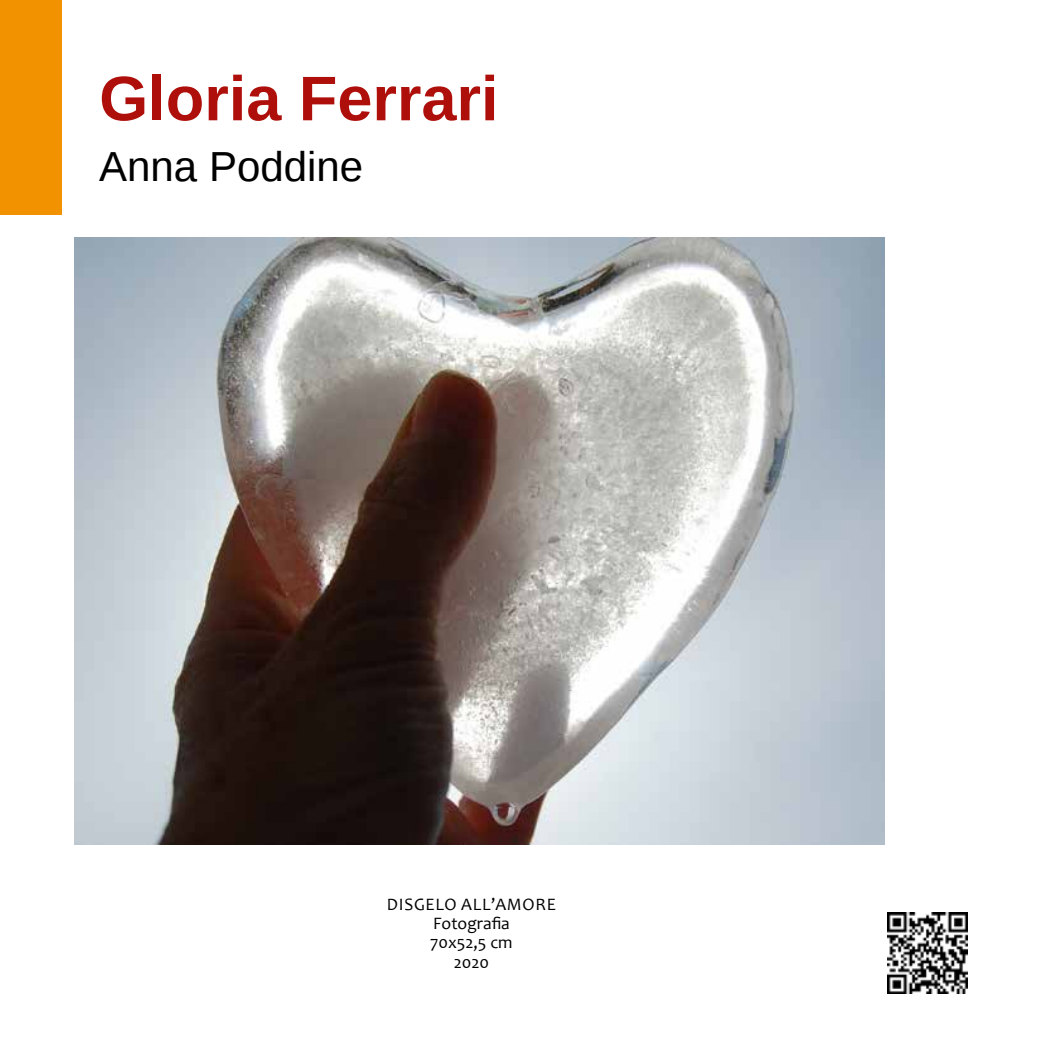
<style>
.page{position:relative;width:1042px;height:1042px;background:#fff}
.page>*{position:absolute;margin:0;border:0;box-sizing:border-box;transform-origin:0 0}
.t1{font:700 63px "Liberation Sans";color:#ae0f0a}
.t2{font:42px "Liberation Sans";color:#000}
.t3{font:17.5px/19.2px "Candara";color:#000;text-align:center}
</style>
<div class="page">
<div style="left:0;top:0;width:62px;height:214px;background:#f39200"></div>
<img style="left:887px;top:913px;width:80px;height:80px">
<img style="left:74px;top:238px;width:810px;height:607px">
<h1 class="t1" style="left:99px;top:75px;width:401px">Gloria Ferrari</h1>
<h2 class="t2" style="left:99px;top:144px;width:265px">Anna Poddine</h2>
<p class="t3" style="left:387px;top:894px;width:170px">DISGELO ALL’AMORE<br>Fotografia<br>70x52,5 cm<br>2020</p>
</div>
